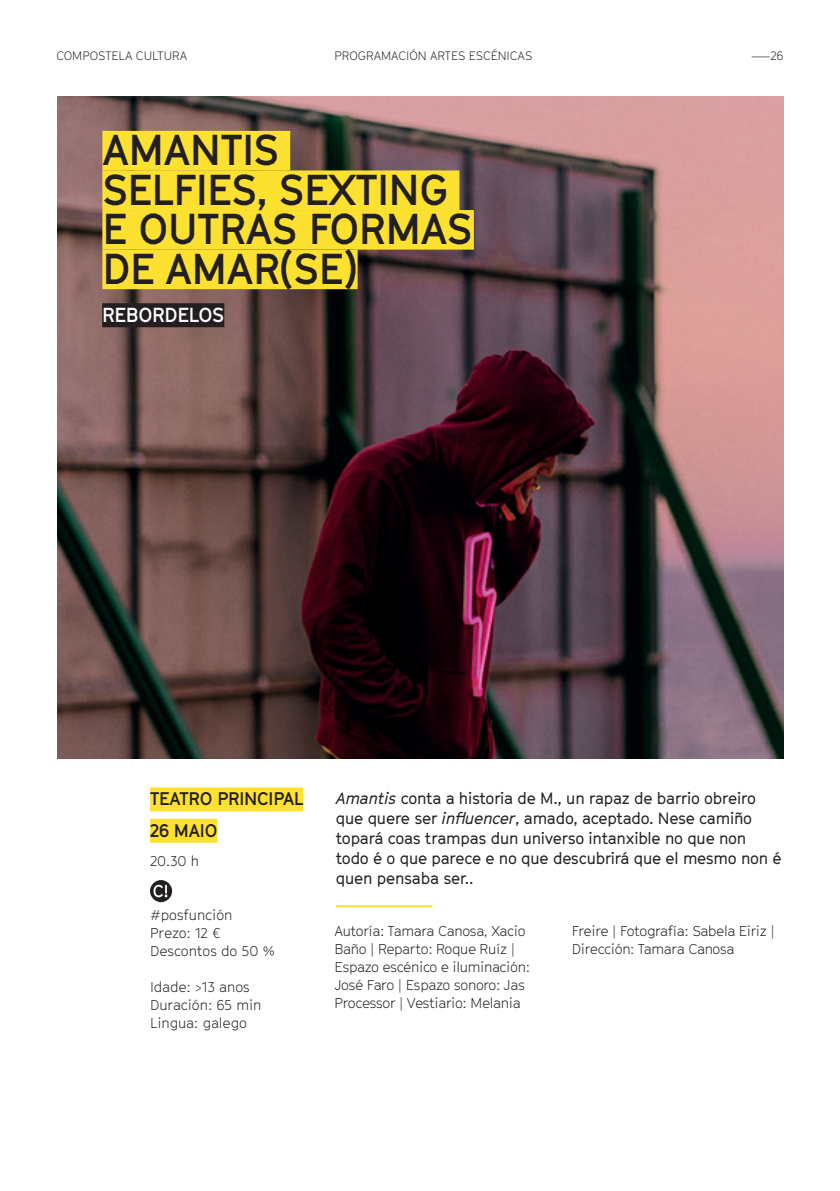
<style>
.page{position:relative;width:840px;height:1191px;background:#fff}
.page>*{position:absolute;margin:0;border:0;box-sizing:border-box;transform-origin:0 0}
.titulo_amar_mais_peq{font:700 42.4px/39.6px "GT Cinetype";letter-spacing:-.01em;color:#231f20}
._2_compañia{font:700 20px "GT Cinetype";letter-spacing:-.015em;color:#fff}
._3_lugar_e_data{font:700 18px "GT Cinetype";letter-spacing:-.01em;color:#231f20}
._5_txt_obra{font:16px/20px "GT Cinetype";letter-spacing:-.015em;color:#231f20}
._6_ficha_tecnica{font:300 14px/18px "GT Cinetype";letter-spacing:-.02em;color:#231f20}
._4_hora_e_info{font:300 14px "GT Cinetype";color:#231f20}
.t1{font:300 12px "GT Cinetype";color:#231f20}
.s1{font-family:"Replica Std"}
.s2{font-style:italic}
</style>
<div class="page">
<img style="left:57px;top:96px;width:726px;height:662px">
<div style="left:102px;top:131px;width:188px;height:39px;background:#fce130"></div>
<div style="left:102px;top:170px;width:357px;height:40px;background:#fce130"></div>
<div style="left:102px;top:210px;width:371px;height:40px;background:#fce130"></div>
<div style="left:102px;top:250px;width:255px;height:39px;background:#fce130"></div>
<div style="left:102px;top:303px;width:122px;height:24px;background:#231f20"></div>
<hr style="left:336px;top:905px;width:96px;height:2px;background:#fce130">
<div style="left:150px;top:787px;width:153px;height:24px;background:#fce130"></div>
<div style="left:150px;top:818px;width:67px;height:24px;background:#fce130"></div>
<svg style="left:150px;top:880px;width:22px;height:22px"></svg>
<p class="t1" style="left:56px;top:49px;width:132px">COMPOSTELA CULTURA</p>
<p class="t1" style="left:334px;top:49px;width:199px">PROGRAMACIÓN ARTES ESCÉNICAS</p>
<p class="t1" style="left:750px;top:49px;width:34px"><span class="s1">—</span>26</p>
<p class="titulo_amar_mais_peq" style="left:102px;top:130px;width:371px">AMANTIS<br>SELFIES, SEXTING<br>E OUTRAS FORMAS<br>DE AMAR(SE)</p>
<p class="_2_compañia" style="left:102px;top:303px;width:124px">REBORDELOS</p>
<p class="_3_lugar_e_data" style="left:150px;top:788px;width:155px">TEATRO PRINCIPAL</p>
<p class="_3_lugar_e_data" style="left:150px;top:819px;width:69px">26 MAIO</p>
<p class="_4_hora_e_info" style="left:150px;top:853px;width:50px">20.30 h</p>
<p class="_4_hora_e_info" style="left:150px;top:907px;width:84px">#posfunción</p>
<p class="_4_hora_e_info" style="left:150px;top:925px;width:72px">Prezo: 12 €</p>
<p class="_4_hora_e_info" style="left:150px;top:943px;width:127px">Descontos do 50 %</p>
<p class="_4_hora_e_info" style="left:150px;top:979px;width:101px">Idade: &gt;13 anos</p>
<p class="_4_hora_e_info" style="left:150px;top:997px;width:113px">Duración: 65 min</p>
<p class="_4_hora_e_info" style="left:150px;top:1015px;width:98px">Lingua: galego</p>
<p class="_5_txt_obra" style="left:336px;top:788px;width:441px"><span class="s2">Amantis</span> conta a historia de M., un rapaz de barrio obreiro que quere ser <span class="s2">influencer</span>, amado, aceptado. Nese camiño topará coas trampas dun universo intanxible no que non todo é o que parece e no que descubrirá que el mesmo non é quen pensaba ser..</p>
<p class="_6_ficha_tecnica" style="left:334px;top:922px;width:197px">Autoría: Tamara Canosa, Xacio<br>Baño | Reparto: Roque Ruíz |<br>Espazo escénico e iluminación:<br>José Faro | Espazo sonoro: Jas<br>Processor | Vestiario: Melania</p>
<p class="_6_ficha_tecnica" style="left:571px;top:922px;width:204px">Freire | Fotografía: Sabela Eiriz |<br>Dirección: Tamara Canosa</p>
</div>
